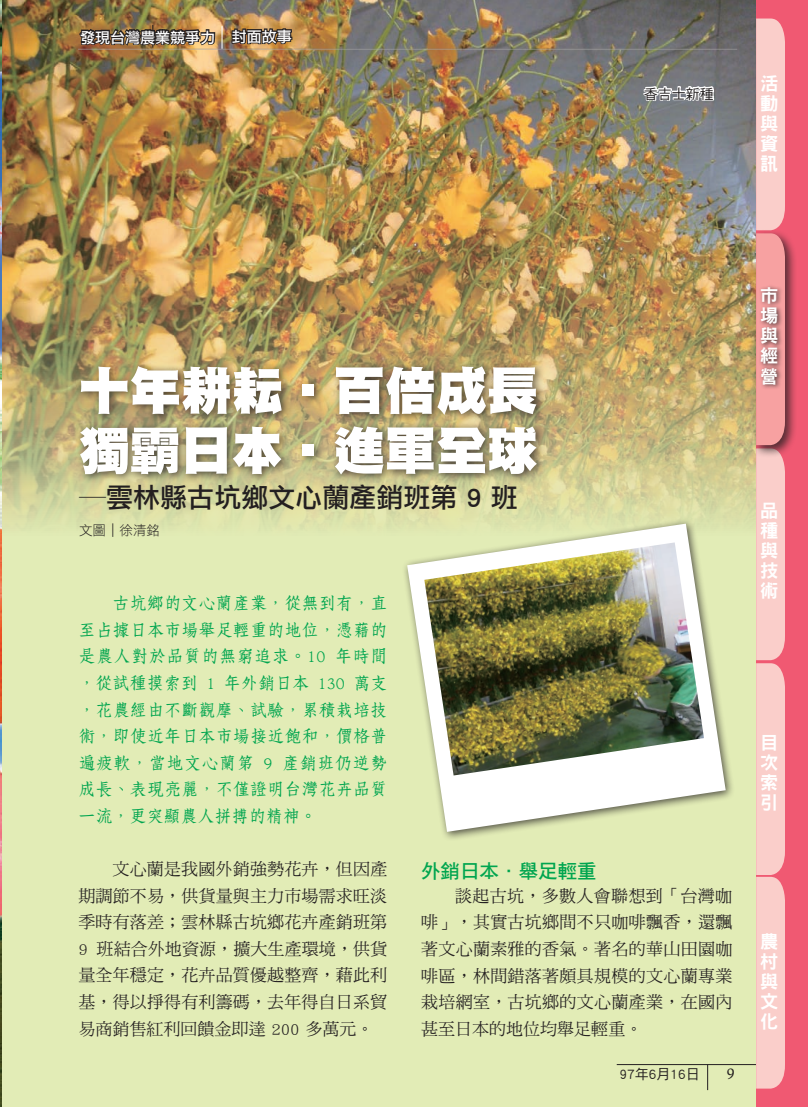
<style>
.page{position:relative;width:808px;height:1107px;background:#fff}
.page>*{position:absolute;margin:0;border:0;box-sizing:border-box;transform-origin:0 0}
.t1{font:51px/60px "DF Hei Std W12";color:#fff}
.t2{font:27px "DF Li Hei Std W5";color:#231f20}
.t3{font:19.5px "DF Hei Std W7";color:#00a54f}
.t4{font:18.15px/20.1px "DF Hei Std W9";color:#fff;text-align:justify}
.t5{font:16.95px/26.5px "DF Ming Std W5";letter-spacing:.01em;color:#231f20;text-align:justify}
.t6{font:16.95px/26.5px "DF Fang Song Std W6";letter-spacing:.01em;color:#00a54f;text-align:justify}
.t7{font:15px "DF Li Hei Std W5";color:#fff}
.t8{font:15px "Calisto";color:#231f20}
.t9{font:13.95px "DF Hei Std W5";color:#231f20}
.t10{font:13.5px "DF Li Hei Std W3";color:#231f20}
</style>
<div class="page">
<div style="left:1px;top:0;width:758px;height:1106px;background:#e2ecb6"></div>
<img style="left:1px;top:0;width:754px;height:540px">
<svg style="left:222px;top:26px;width:1px;height:23px"></svg>
<hr style="left:77px;top:49px;width:660px;height:3px;background:#231f20;opacity:.3">
<svg style="left:72px;top:23px;width:144px;height:25px;background:#695235"></svg>
<svg style="left:230px;top:27px;width:63px;height:19px"></svg>
<div style="left:74px;top:360px;width:533px;height:146px;background:#231f20;opacity:.75"></div>
<svg style="left:642px;top:82px;width:73px;height:25px;background:#b2b4b7"></svg>
<div style="left:401px;top:517px;width:341px;height:331px;background:#231f20;opacity:.75"></div>
<svg style="left:407px;top:523px;width:318px;height:308px"></svg>
<img style="left:424px;top:542px;width:279px;height:233px">
<hr style="left:616px;top:1064px;width:143px;height:1px;background:#231f20">
<svg style="left:707px;top:1065px;width:1px;height:25px"></svg>
<div style="left:755px;top:0;width:52px;height:1106px;background:#f05972"></div>
<div style="left:752px;top:229px;width:51px;height:235px;background:#231f20;opacity:.75"></div>
<div style="left:757px;top:283px;width:41px;height:137px;background:#231f20;opacity:.75"></div>
<svg style="left:756px;top:19px;width:28px;height:1070px;background:#f3bcba"></svg>
<img style="left:0;top:3px;width:1px;height:1103px">
<p class="t7" style="left:80px;top:29px;width:213px">發現台灣農業競爭力 封面故事</p>
<p class="t9" style="left:643px;top:86px;width:71px">香吉士新種</p>
<p class="t4" style="left:760px;top:73px;width:19px">活動與資訊</p>
<h1 class="t1" style="left:79px;top:359px;width:460px">十年耕耘‧百倍成長獨霸日本‧進軍全球</h1>
<h2 class="t2" style="left:79px;top:483px;width:440px">─雲林縣古坑鄉文心蘭產銷班第 9 班</h2>
<p class="t10" style="left:79px;top:522px;width:82px">文圖｜徐清銘</p>
<p class="t6" style="left:78px;top:589px;width:310px;text-indent:34px">古坑鄉的文心蘭產業，從無到有，直至占據日本市場舉足輕重的地位，憑藉的是農人對於品質的無窮追求。10 年時間，從試種摸索到 1 年外銷日本 130 萬支，花農經由不斷觀摩、試驗，累積栽培技術，即使近年日本市場接近飽和，價格普遍疲軟，當地文心蘭第 9 產銷班仍逆勢成長、表現亮麗，不僅證明台灣花卉品質一流，更突顯農人拼搏的精神。</p>
<p class="t5" style="left:78px;top:855px;width:310px;text-indent:34px">文心蘭是我國外銷強勢花卉，但因產期調節不易，供貨量與主力市場需求旺淡季時有落差；雲林縣古坑鄉花卉產銷班第9 班結合外地資源，擴大生產環境，供貨量全年穩定，花卉品質優越整齊，藉此利基，得以掙得有利籌碼，去年得自日系貿易商銷售紅利回饋金即達 200 多萬元。</p>
<p class="t3" style="left:421px;top:860px;width:177px">外銷日本．舉足輕重</p>
<p class="t5" style="left:421px;top:882px;width:313px;text-indent:34px">談起古坑，多數人會聯想到「台灣咖啡」，其實古坑鄉間不只咖啡飄香，還飄著文心蘭素雅的香氣。著名的華山田園咖啡區，林間錯落著頗具規模的文心蘭專業栽培網室，古坑鄉的文心蘭產業，在國內甚至日本的地位均舉足輕重。</p>
<p class="t9" style="left:619px;top:1066px;width:82px">97年6月16日</p>
<p class="t8" style="left:726px;top:1065px;width:9px">9</p>
<p class="t4" style="left:760px;top:285px;width:19px">市場與經營</p>
<p class="t4" style="left:760px;top:500px;width:19px">品種與技術</p>
<p class="t4" style="left:760px;top:732px;width:19px">目次索引</p>
<p class="t4" style="left:760px;top:930px;width:19px">農村與文化</p>
<p class="t4" style="left:760px;top:931px;width:19px">活動</p>
<p class="t4" style="left:760px;top:991px;width:19px">資訊</p>
</div>
